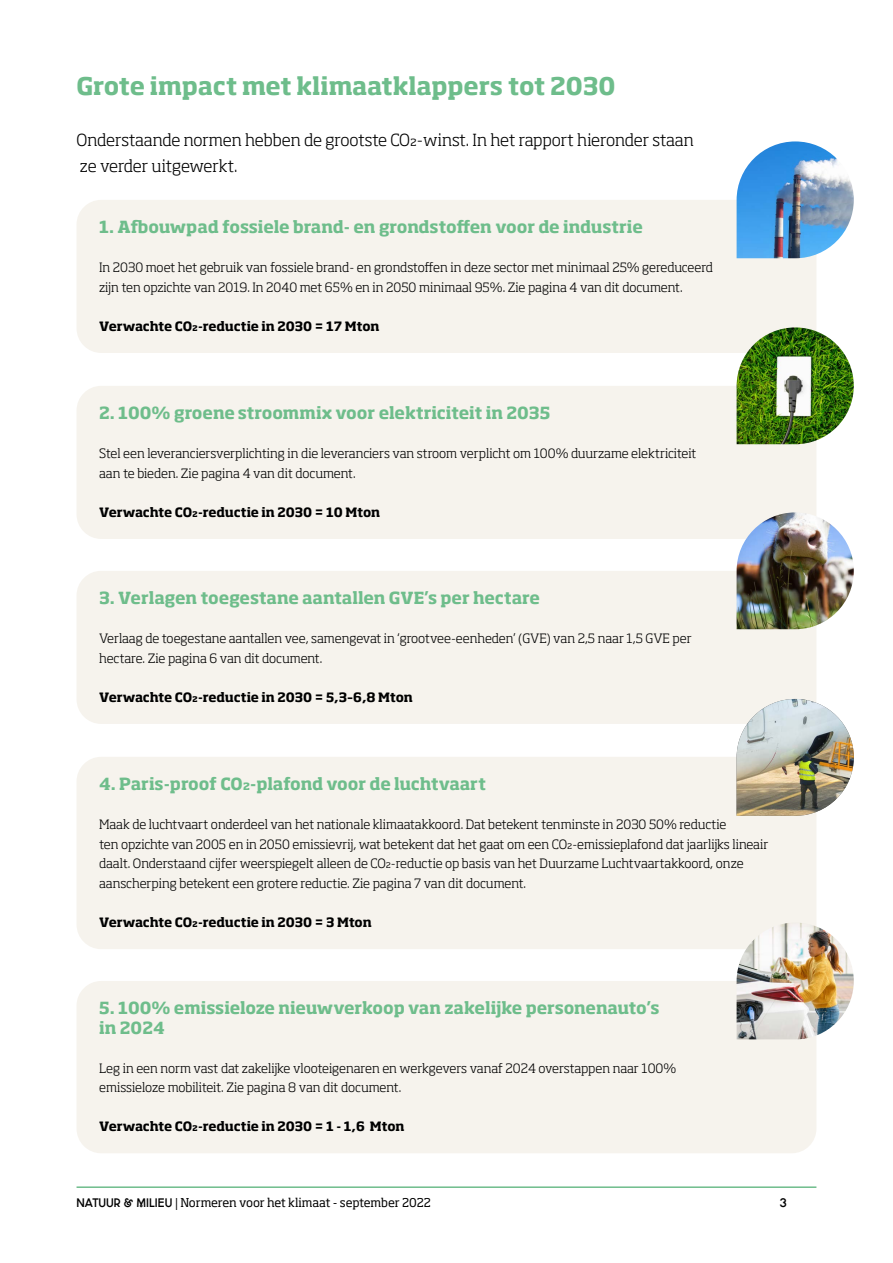
<style>
.page{position:relative;width:893px;height:1263px;background:#fff}
.page>*{position:absolute;margin:0;border:0;box-sizing:border-box;transform-origin:0 0}
.t1{font:700 24px "Soho Pro";letter-spacing:-.005em;color:#6ebd8b}
.t2{font:700 16.5px/19.5px "Soho Pro";letter-spacing:-.005em;color:#6ebd8b}
.t3{font:300 16.5px/25.5px "Soho Std";letter-spacing:-.01em;color:#000}
.t4{font:300 12.75px/19.5px "Soho Std";letter-spacing:-.005em;color:#000}
.t5{font:700 12.75px "Soho Pro";letter-spacing:-.015em;color:#000}
.t6{font:12px "Soho Std";letter-spacing:-.01em;color:#000}
.t7{font:12px "N&M Utrecht Bold";color:#000}
.s1{font-family:"N&M Utrecht Bold"}
</style>
<div class="page">
<hr style="left:77px;top:1186px;width:739px;height:2px;background:#6ebd8b">
<div style="left:77px;top:200px;width:739px;height:153px;background:#f6f3ed;border-radius:25px"></div>
<img style="left:737px;top:141px;width:117px;height:117px">
<div style="left:77px;top:386px;width:739px;height:153px;background:#f6f3ed;border-radius:25px"></div>
<div style="left:77px;top:571px;width:739px;height:153px;background:#f6f3ed;border-radius:25px"></div>
<div style="left:77px;top:757px;width:739px;height:192px;background:#f6f3ed;border-radius:25px"></div>
<div style="left:77px;top:981px;width:739px;height:172px;background:#f6f3ed;border-radius:25px"></div>
<img style="left:737px;top:327px;width:117px;height:117px">
<img style="left:737px;top:923px;width:117px;height:116px">
<img style="left:737px;top:699px;width:117px;height:117px">
<img style="left:737px;top:512px;width:117px;height:117px">
<h1 class="t1" style="left:77px;top:69px;width:541px">Grote impact met klimaatklappers tot 2030</h1>
<p class="t3" style="left:77px;top:127px;width:619px">Onderstaande normen hebben de grootste CO2-winst. In het rapport hieronder staan ze verder uitgewerkt.</p>
<p class="t2" style="left:99px;top:216px;width:545px">1. Afbouwpad fossiele brand- en grondstoffen voor de industrie</p>
<p class="t4" style="left:99px;top:258px;width:615px">In 2030 moet het gebruik van fossiele brand- en grondstoffen in deze sector met minimaal 25% gereduceerd zijn ten opzichte van 2019. In 2040 met 65% en in 2050 minimaal 95%. Zie pagina 4 van dit document.</p>
<p class="t5" style="left:99px;top:317px;width:282px">Verwachte CO2-reductie in 2030 = 17 Mton</p>
<p class="t2" style="left:99px;top:402px;width:453px">2. 100% groene stroommix voor elektriciteit in 2035</p>
<p class="t4" style="left:99px;top:444px;width:599px">Stel een leveranciersverplichting in die leveranciers van stroom verplicht om 100% duurzame elektriciteit aan te bieden. Zie pagina 4 van dit document.</p>
<p class="t5" style="left:99px;top:503px;width:282px">Verwachte CO2-reductie in 2030 = 10 Mton</p>
<p class="t2" style="left:99px;top:587px;width:442px">3. Verlagen toegestane aantallen GVE’s per hectare</p>
<p class="t4" style="left:99px;top:629px;width:594px">Verlaag de toegestane aantallen vee, samengevat in ‘grootvee-eenheden’ (GVE) van 2,5 naar 1,5 GVE per hectare. Zie pagina 6 van dit document.</p>
<p class="t5" style="left:99px;top:688px;width:315px">Verwachte CO2-reductie in 2030 = 5,3–6,8 Mton</p>
<p class="t2" style="left:99px;top:773px;width:388px">4. Paris-proof CO2-plafond voor de luchtvaart</p>
<p class="t4" style="left:99px;top:814px;width:671px">Maak de luchtvaart onderdeel van het nationale klimaatakkoord. Dat betekent tenminste in 2030 50% reductie<br>ten opzichte van 2005 en in 2050 emissievrij, wat betekent dat het gaat om een CO2-emissieplafond dat jaarlijks lineair daalt. Onderstaand cijfer weerspiegelt alleen de CO2-reductie op basis van het Duurzame Luchtvaartakkoord, onze aanscherping betekent een grotere reductie. Zie pagina 7 van dit document.</p>
<p class="t5" style="left:99px;top:913px;width:274px">Verwachte CO2-reductie in 2030 = 3 Mton</p>
<p class="t2" style="left:99px;top:997px;width:562px">5. 100% emissieloze nieuwverkoop van zakelijke personenauto’s in 2024</p>
<p class="t4" style="left:99px;top:1058px;width:578px">Leg in een norm vast dat zakelijke vlooteigenaren en werkgevers vanaf 2024 overstappen naar 100% emissieloze mobiliteit. Zie pagina 8 van dit document.</p>
<p class="t5" style="left:99px;top:1117px;width:307px">Verwachte CO2-reductie in 2030 = 1 - 1,6 Mton</p>
<p class="t6" style="left:77px;top:1195px;width:356px"><span class="s1">NATUUR &amp; MILIEU |</span> Normeren voor het klimaat - september 2022</p>
<p class="t7" style="left:780px;top:1198px;width:8px">3</p>
</div>
